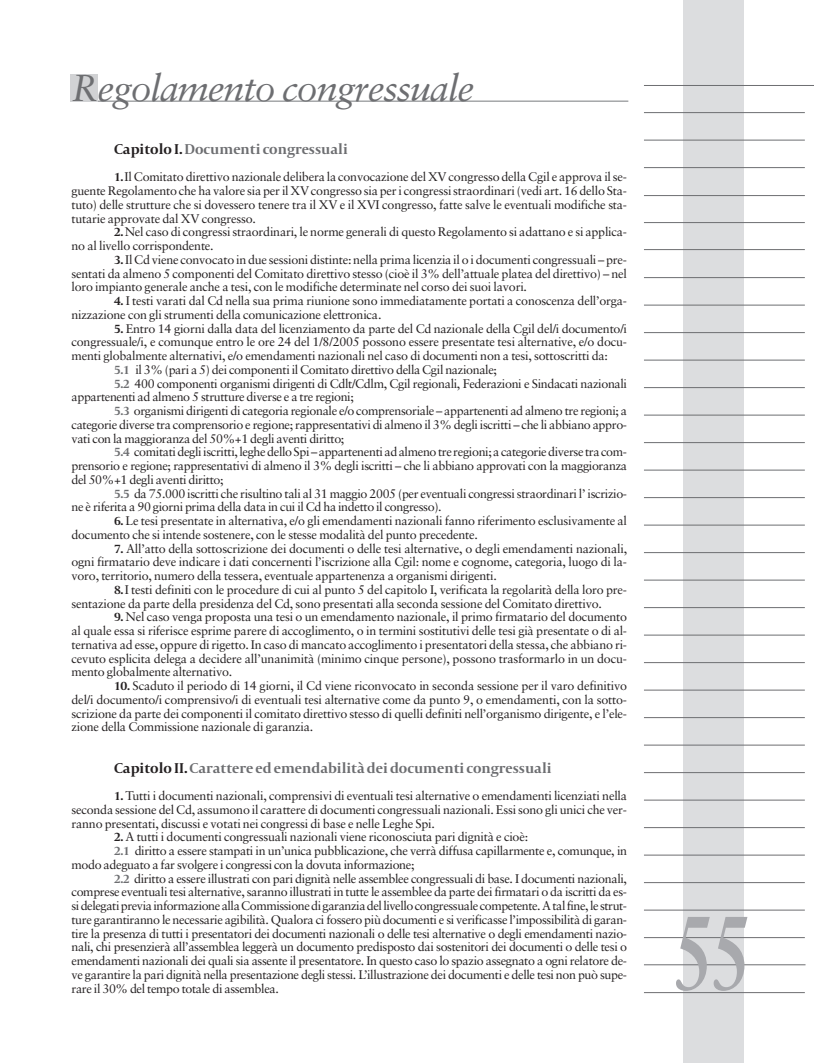
<style>
.page{position:relative;width:815px;height:1063px;background:#fff}
.page>*{position:absolute;margin:0;border:0;box-sizing:border-box;transform-origin:0 0}
.t1{font:700 105px "Sabon";color:#a8a9ad;scale:.75 1}
.t2{font:italic 37.5px "Sabon";letter-spacing:-.03em;color:#6d6e71}
.t3{font:700 15px "Capitolium";color:#6d6e71}
.t4{font:12.5px/13.8px "Sabon";letter-spacing:-.03em;color:#231f20;text-align:justify}
.s1{color:#231f20}
.s2{font-family:"Capitolium";font-weight:700}
.s3{font-family:"Capitolium";font-weight:700;color:#6d6e71}
</style>
<div class="page">
<div style="left:683px;top:0;width:61px;height:1063px;background:#dcdddf"></div>
<hr style="left:644px;top:167px;width:161px;height:1px;background:#6d6e71">
<hr style="left:644px;top:140px;width:161px;height:1px;background:#6d6e71">
<hr style="left:644px;top:112px;width:161px;height:1px;background:#6d6e71">
<hr style="left:644px;top:222px;width:161px;height:1px;background:#6d6e71">
<hr style="left:644px;top:195px;width:161px;height:1px;background:#6d6e71">
<hr style="left:644px;top:249px;width:161px;height:1px;background:#6d6e71">
<hr style="left:644px;top:277px;width:161px;height:1px;background:#6d6e71">
<hr style="left:644px;top:305px;width:161px;height:1px;background:#6d6e71">
<hr style="left:644px;top:332px;width:161px;height:1px;background:#6d6e71">
<hr style="left:644px;top:360px;width:161px;height:1px;background:#6d6e71">
<hr style="left:644px;top:387px;width:161px;height:1px;background:#6d6e71">
<hr style="left:644px;top:415px;width:161px;height:1px;background:#6d6e71">
<hr style="left:644px;top:442px;width:161px;height:1px;background:#6d6e71">
<hr style="left:644px;top:470px;width:161px;height:1px;background:#6d6e71">
<hr style="left:644px;top:497px;width:161px;height:1px;background:#6d6e71">
<hr style="left:644px;top:525px;width:161px;height:1px;background:#6d6e71">
<hr style="left:644px;top:552px;width:161px;height:1px;background:#6d6e71">
<hr style="left:644px;top:580px;width:161px;height:1px;background:#6d6e71">
<hr style="left:644px;top:607px;width:161px;height:1px;background:#6d6e71">
<hr style="left:644px;top:635px;width:161px;height:1px;background:#6d6e71">
<hr style="left:644px;top:662px;width:161px;height:1px;background:#6d6e71">
<hr style="left:644px;top:717px;width:161px;height:1px;background:#6d6e71">
<hr style="left:644px;top:690px;width:161px;height:1px;background:#6d6e71">
<hr style="left:644px;top:745px;width:161px;height:1px;background:#6d6e71">
<hr style="left:644px;top:772px;width:161px;height:1px;background:#6d6e71">
<hr style="left:644px;top:800px;width:161px;height:1px;background:#6d6e71">
<hr style="left:644px;top:827px;width:161px;height:1px;background:#6d6e71">
<hr style="left:644px;top:855px;width:161px;height:1px;background:#6d6e71">
<hr style="left:644px;top:882px;width:161px;height:1px;background:#6d6e71">
<hr style="left:644px;top:910px;width:161px;height:1px;background:#6d6e71">
<hr style="left:644px;top:937px;width:161px;height:1px;background:#6d6e71">
<hr style="left:644px;top:964px;width:161px;height:1px;background:#6d6e71">
<hr style="left:644px;top:992px;width:161px;height:1px;background:#6d6e71">
<hr style="left:644px;top:85px;width:170px;height:1px;background:#6d6e71">
<hr style="left:70px;top:101px;width:558px;height:1px;background:#939598">
<div style="left:70px;top:75px;width:28px;height:27px;background:#d1d2d4"></div>
<h2 class="t2" style="left:72px;top:73px;width:404px">Regolamento congressuale</h2>
<p class="t3" style="left:114px;top:143px;width:235px"><span class="s1">Capitolo I.</span> Documenti congressuali</p>
<p class="t4" style="left:72px;top:171px;width:557px;text-indent:43px"><span class="s2">1.</span>Il Comitato direttivo nazionale delibera la convocazione del XV congresso della Cgil e approva il se&shy;guente Regolamento che ha valore sia per il XV congresso sia per i congressi straordinari (vedi art. 16 dello Sta&shy;tuto) delle strutture che si dovessero tenere tra il XV e il XVI congresso, fatte salve le eventuali modifiche sta&shy;tutarie approvate dal XV congresso.</p>
<p class="t4" style="left:72px;top:226px;width:557px;text-indent:43px"><span class="s2">2.</span>Nel caso di congressi straordinari, le norme generali di questo Regolamento si adattano e si applica&shy;no al livello corrispondente.</p>
<p class="t4" style="left:72px;top:254px;width:557px;text-indent:43px"><span class="s2">3.</span>Il Cd viene convocato in due sessioni distinte: nella prima licenzia il o i documenti congressuali – pre&shy;sentati da almeno 5 componenti del Comitato direttivo stesso (cioè il 3% dell’attuale platea del direttivo) – nel loro impianto generale anche a tesi, con le modifiche determinate nel corso dei suoi lavori.</p>
<p class="t4" style="left:72px;top:295px;width:557px;text-indent:43px"><span class="s2">4.</span> I testi varati dal Cd nella sua prima riunione sono immediatamente portati a conoscenza dell’orga&shy;nizzazione con gli strumenti della comunicazione elettronica.</p>
<p class="t4" style="left:114px;top:322px;width:515px"><span class="s2">5.</span> Entro 14 giorni dalla data del licenziamento da parte del Cd nazionale della Cgil del/i documento/i</p>
<p class="t4" style="left:72px;top:336px;width:557px">congressuale/i, e comunque entro le ore 24 del 1/8/2005 possono essere presentate tesi alternative, e/o docu-</p>
<p class="t4" style="left:72px;top:350px;width:538px">menti globalmente alternativi, e/o emendamenti nazionali nel caso di documenti non a tesi, sottoscritti da:</p>
<p class="t4" style="left:114px;top:364px;width:385px"><span class="s3">5.1</span> il 3% (pari a 5) dei componenti il Comitato direttivo della Cgil nazionale;</p>
<p class="t4" style="left:114px;top:377px;width:515px"><span class="s3">5.2</span> 400 componenti organismi dirigenti di Cdlt/Cdlm, Cgil regionali, Federazioni e Sindacati nazionali</p>
<p class="t4" style="left:72px;top:391px;width:284px">appartenenti ad almeno 5 strutture diverse e a tre regioni;</p>
<p class="t4" style="left:114px;top:405px;width:515px"><span class="s3">5.3</span> organismi dirigenti di categoria regionale e/o comprensoriale – appartenenti ad almeno tre regioni; a</p>
<p class="t4" style="left:72px;top:419px;width:557px">categorie diverse tra comprensorio e regione; rappresentativi di almeno il 3% degli iscritti – che li abbiano appro-</p>
<p class="t4" style="left:72px;top:432px;width:274px">vati con la maggioranza del 50%+1 degli aventi diritto;</p>
<p class="t4" style="left:114px;top:446px;width:515px"><span class="s3">5.4</span> comitati degli iscritti, leghe dello Spi – appartenenti ad almeno tre regioni; a categorie diverse tra com-</p>
<p class="t4" style="left:72px;top:460px;width:557px">prensorio e regione; rappresentativi di almeno il 3% degli iscritti – che li abbiano approvati con la maggioranza</p>
<p class="t4" style="left:72px;top:474px;width:154px">del 50%+1 degli aventi diritto;</p>
<p class="t4" style="left:114px;top:487px;width:515px"><span class="s3">5.5</span> da 75.000 iscritti che risultino tali al 31 maggio 2005 (per eventuali congressi straordinari l’ iscrizio-</p>
<p class="t4" style="left:72px;top:501px;width:372px">ne è riferita a 90 giorni prima della data in cui il Cd ha indetto il congresso).</p>
<p class="t4" style="left:72px;top:515px;width:557px;text-indent:43px"><span class="s2">6.</span> Le tesi presentate in alternativa, e/o gli emendamenti nazionali fanno riferimento esclusivamente al documento che si intende sostenere, con le stesse modalità del punto precedente.</p>
<p class="t4" style="left:72px;top:542px;width:557px;text-indent:43px"><span class="s2">7.</span> All’atto della sottoscrizione dei documenti o delle tesi alternative, o degli emendamenti nazionali, ogni firmatario deve indicare i dati concernenti l’iscrizione alla Cgil: nome e cognome, categoria, luogo di la&shy;voro, territorio, numero della tessera, eventuale appartenenza a organismi dirigenti.</p>
<p class="t4" style="left:72px;top:584px;width:557px;text-indent:43px"><span class="s2">8.</span> I testi definiti con le procedure di cui al punto 5 del capitolo I, verificata la regolarità della loro pre&shy;sentazione da parte della presidenza del Cd, sono presentati alla seconda sessione del Comitato direttivo.</p>
<p class="t4" style="left:72px;top:611px;width:557px;text-indent:43px"><span class="s2">9.</span> Nel caso venga proposta una tesi o un emendamento nazionale, il primo firmatario del documento al quale essa si riferisce esprime parere di accoglimento, o in termini sostitutivi delle tesi già presentate o di al&shy;ternativa ad esse, oppure di rigetto. In caso di mancato accoglimento i presentatori della stessa, che abbiano ri&shy;cevuto esplicita delega a decidere all’unanimità (minimo cinque persone), possono trasformarlo in un docu&shy;mento globalmente alternativo.</p>
<p class="t4" style="left:72px;top:680px;width:557px;text-indent:43px"><span class="s2">10.</span> Scaduto il periodo di 14 giorni, il Cd viene riconvocato in seconda sessione per il varo definitivo del/i documento/i comprensivo/i di eventuali tesi alternative come da punto 9, o emendamenti, con la sotto&shy;scrizione da parte dei componenti il comitato direttivo stesso di quelli definiti nell’organismo dirigente, e l’ele&shy;zione della Commissione nazionale di garanzia.</p>
<p class="t3" style="left:114px;top:762px;width:439px"><span class="s1">Capitolo II.</span> Carattere ed emendabilità dei documenti congressuali</p>
<p class="t4" style="left:72px;top:790px;width:557px;text-indent:43px"><span class="s2">1.</span> Tutti i documenti nazionali, comprensivi di eventuali tesi alternative o emendamenti licenziati nella seconda sessione del Cd, assumono il carattere di documenti congressuali nazionali. Essi sono gli unici che ver&shy;ranno presentati, discussi e votati nei congressi di base e nelle Leghe Spi.</p>
<p class="t4" style="left:114px;top:831px;width:416px"><span class="s2">2.</span> A tutti i documenti congressuali nazionali viene riconosciuta pari dignità e cioè:</p>
<p class="t4" style="left:114px;top:845px;width:515px"><span class="s3">2.1</span> diritto a essere stampati in un’unica pubblicazione, che verrà diffusa capillarmente e, comunque, in</p>
<p class="t4" style="left:72px;top:859px;width:345px">modo adeguato a far svolgere i congressi con la dovuta informazione;</p>
<p class="t4" style="left:114px;top:872px;width:515px"><span class="s3">2.2</span> diritto a essere illustrati con pari dignità nelle assemblee congressuali di base. I documenti nazionali,</p>
<p class="t4" style="left:72px;top:886px;width:557px">comprese eventuali tesi alternative, saranno illustrati in tutte le assemblee da parte dei firmatari o da iscritti da es-</p>
<p class="t4" style="left:72px;top:900px;width:557px">si delegati previa informazione alla Commissione di garanzia del livello congressuale competente. A tal fine, le strut-</p>
<p class="t4" style="left:72px;top:914px;width:557px">ture garantiranno le necessarie agibilità. Qualora ci fossero più documenti e si verificasse l’impossibilità di garan-</p>
<p class="t4" style="left:72px;top:927px;width:557px">tire la presenza di tutti i presentatori dei documenti nazionali o delle tesi alternative o degli emendamenti nazio-</p>
<p class="t4" style="left:72px;top:941px;width:557px">nali, chi presenzierà all’assemblea leggerà un documento predisposto dai sostenitori dei documenti o delle tesi o</p>
<p class="t4" style="left:72px;top:955px;width:557px">emendamenti nazionali dei quali sia assente il presentatore. In questo caso lo spazio assegnato a ogni relatore de-</p>
<p class="t4" style="left:72px;top:969px;width:557px">ve garantire la pari dignità nella presentazione degli stessi. L’illustrazione dei documenti e delle tesi non può supe-</p>
<p class="t4" style="left:72px;top:982px;width:209px">rare il 30% del tempo totale di assemblea.</p>
<h1 class="t1" style="left:672px;top:909px;width:110px">55</h1>
</div>
